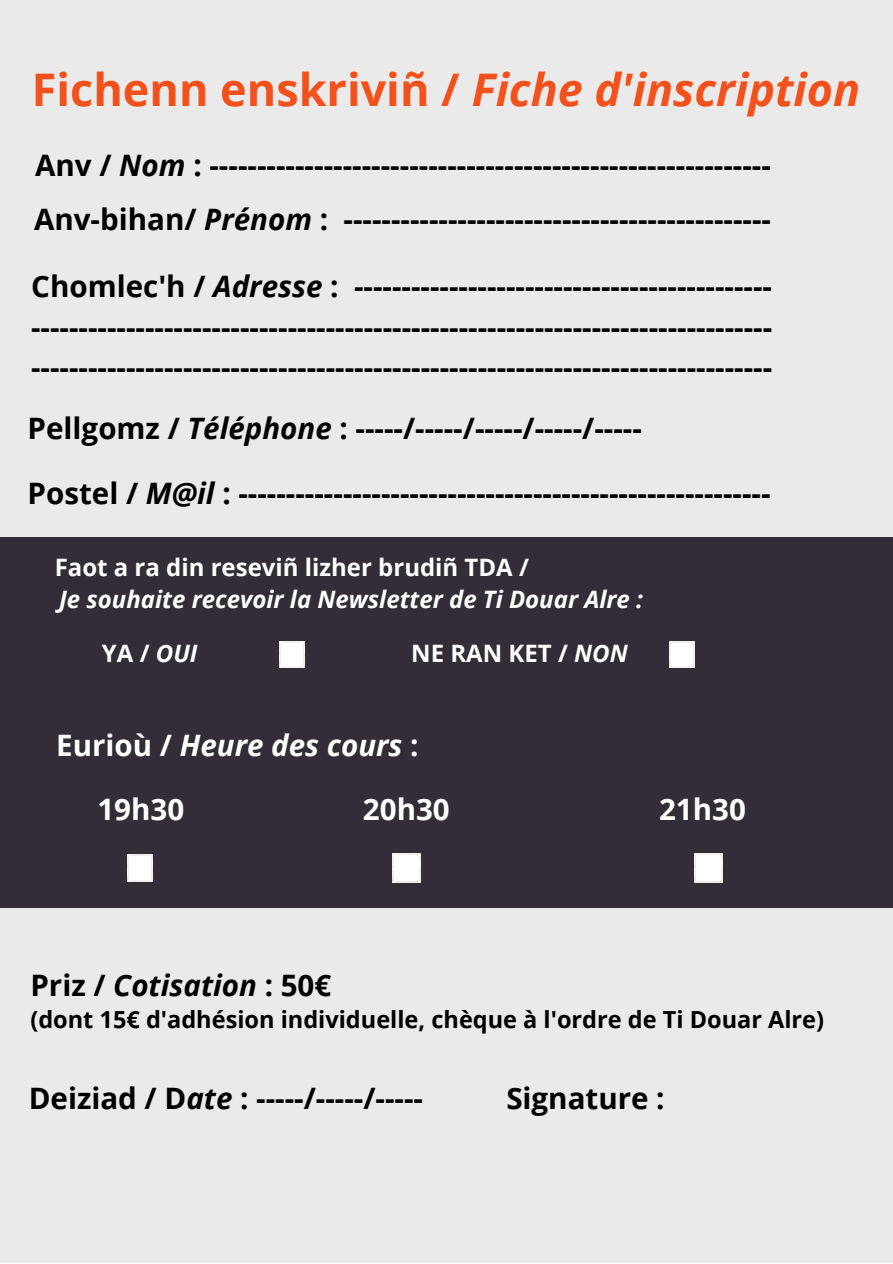
<style>
.page{position:relative;width:893px;height:1264px;background:#fff}
.page>*{position:absolute;margin:0;border:0;box-sizing:border-box;transform-origin:0 0}
.t1{font:italic 700 45px "Open Sans";color:#f2511b}
.t2{font:700 29.55px "Open Sans";color:#000}
.t3{font:italic 700 29.55px "Open Sans";color:#fff}
.t4{font:italic 700 29.55px "Open Sans";color:#000}
.t5{font:700 29.55px "Open Sans";color:#fff}
.t6{font:700 24px "Open Sans";color:#fff}
.t7{font:italic 700 24px "Open Sans";color:#fff}
.t8{font:700 23.55px "Open Sans";color:#000}
.s1{font-style:normal}
.s2{font-style:italic}
</style>
<div class="page">
<div style="left:0;top:0;width:892px;height:1262px;background:#ebeaea"></div>
<div style="left:0;top:538px;width:892px;height:369px;background:#322d37"></div>
<img style="left:392px;top:853px;width:28px;height:29px">
<img style="left:128px;top:855px;width:25px;height:26px">
<img style="left:279px;top:641px;width:25px;height:26px">
<img style="left:669px;top:641px;width:25px;height:26px">
<img style="left:694px;top:853px;width:28px;height:29px">
<p class="t1" style="left:32px;top:58px;width:829px"><span class="s1">Fichenn enskriviñ /</span> Fiche d'inscription</p>
<p class="t2" style="left:35px;top:144px;width:737px">Anv / <span class="s2">Nom</span> : -----------------------------------------------------------</p>
<p class="t2" style="left:34px;top:199px;width:738px">Anv-bihan/ <span class="s2">Prénom</span> : ---------------------------------------------</p>
<p class="t2" style="left:31px;top:266px;width:742px">Chomlec'h / <span class="s2">Adresse</span> : --------------------------------------------</p>
<p class="t2" style="left:31px;top:306px;width:742px">------------------------------------------------------------------------------</p>
<p class="t2" style="left:31px;top:347px;width:742px">------------------------------------------------------------------------------</p>
<p class="t2" style="left:28px;top:407px;width:615px">Pellgomz / <span class="s2">Téléphone</span> : -----/-----/-----/-----/-----</p>
<p class="t2" style="left:28px;top:472px;width:744px">Postel / <span class="s2">M@il</span> : --------------------------------------------------------</p>
<p class="t6" style="left:55px;top:550px;width:475px">Faot a ra din reseviñ lizher brudiñ TDA /</p>
<p class="t7" style="left:59px;top:582px;width:585px">Je souhaite recevoir la Newsletter de Ti Douar Alre :</p>
<p class="t6" style="left:102px;top:636px;width:97px">YA / <span class="s2">OUI</span></p>
<p class="t6" style="left:411px;top:636px;width:218px">NE RAN KET / <span class="s2">NON</span></p>
<p class="t3" style="left:56px;top:724px;width:364px"><span class="s1">Eurioù /</span> Heure des cours <span class="s1">:</span></p>
<p class="t5" style="left:97px;top:788px;width:88px">19h30</p>
<p class="t5" style="left:363px;top:788px;width:88px">20h30</p>
<p class="t5" style="left:659px;top:788px;width:88px">21h30</p>
<p class="t4" style="left:30px;top:964px;width:302px"><span class="s1">Priz /</span> Cotisation <span class="s1">: 50€</span></p>
<p class="t8" style="left:30px;top:1003px;width:795px">(dont 15€ d'adhésion individuelle, chèque à l'ordre de Ti Douar Alre)</p>
<p class="t2" style="left:29px;top:1077px;width:396px">Deiziad / D<span class="s2">ate</span> : -----/-----/-----</p>
<p class="t2" style="left:506px;top:1077px;width:160px">Signature :</p>
</div>
